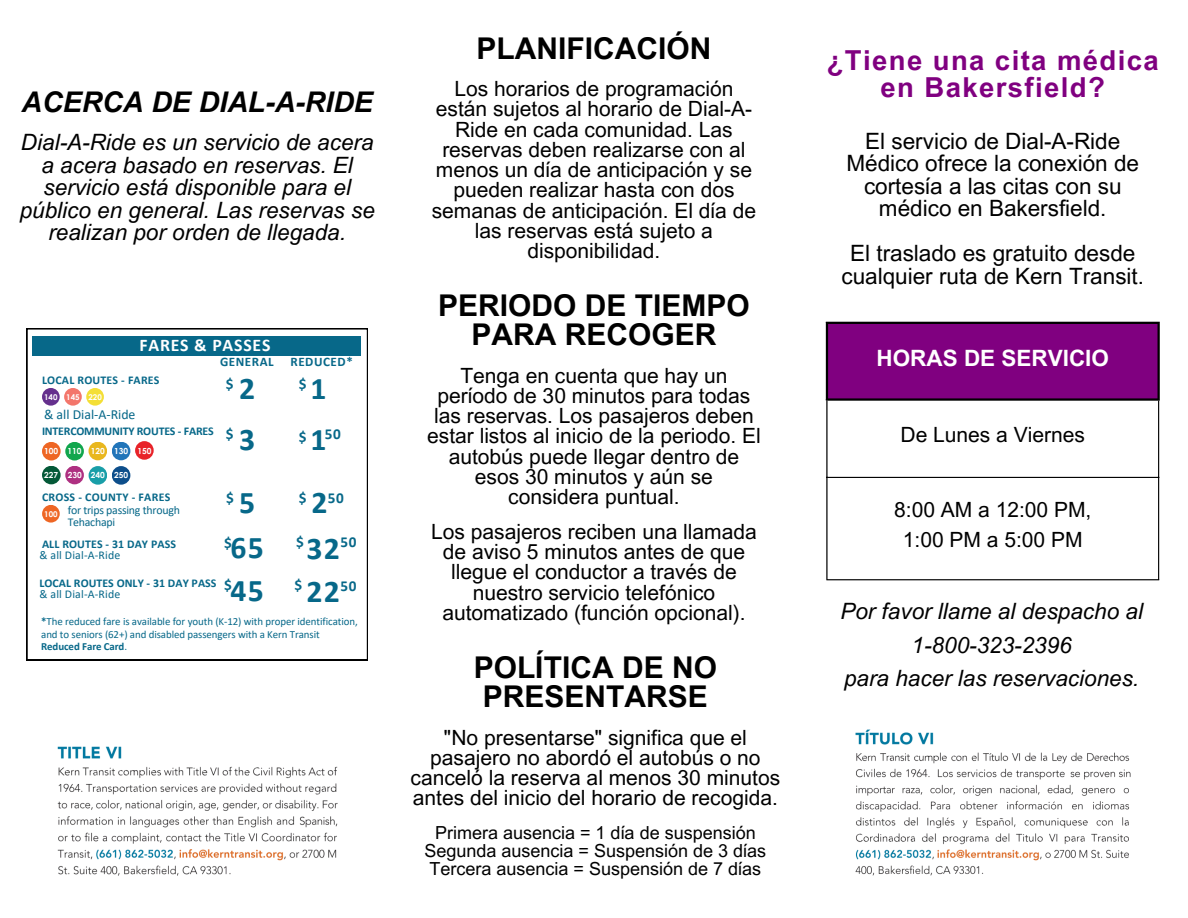
<style>
.page{position:relative;width:1188px;height:918px;background:#fff}
.page>*{position:absolute;margin:0;border:0;box-sizing:border-box;transform-origin:0 0}
.t1{font:700 31.65px "Calibri";letter-spacing:.045em;color:#076889}
.t2{font:700 30px/29.2px "Arial MT Pro";color:#000;text-align:center}
.t3{font:italic 700 28.5px "Arial MT Pro";color:#000}
.t4{font:700 27.6px/27px "Arial MT Pro";letter-spacing:.05em;color:#800080;text-align:center}
.t5{font:italic 22.5px/22.5px "Arial MT Pro";color:#000;text-align:center}
.t6{font:22.5px/22.5px "Arial MT Pro";color:#000;text-align:center}
.t7{font:700 22.5px "Arial MT Pro";color:#fff}
.t8{font:21px/20.2px "Arial MT Pro";color:#000;text-align:center}
.t9{font:18px/18px "Arial MT Pro";color:#000;text-align:center}
.t10{font:700 17.85px "Calibri";letter-spacing:.045em;color:#fff}
.t11{font:700 15.45px "Calibri";color:#076889}
.t12{font:700 15.15px "Calibri";letter-spacing:.045em;color:#076889}
.t13{font:13.8px "Calibri";color:#076889}
.t14{font:700 13.05px "Calibri";letter-spacing:.045em;color:#076889}
.t15{font:700 11.85px "Calibri";letter-spacing:.005em;color:#076889}
.t16{font:11.85px "Calibri";letter-spacing:-.02em;color:#076889}
.t17{font:11.85px "Calibri";letter-spacing:.015em;color:#076889}
.t18{font:700 11.85px "Calibri";letter-spacing:-.015em;color:#076889}
.t19{font:700 11.85px "Calibri";letter-spacing:.025em;color:#076889}
.t20{font:10.95px "Calibri";letter-spacing:-.01em;color:#076889}
.t21{font:700 10.95px "Calibri";letter-spacing:-.005em;color:#076889}
.t22{font:700 8.4px "Century Gothic";color:#fff}
.t23{font:700 7.95px "Century Gothic";color:#fff}
.s1{font-weight:700}
.s2{font-weight:400}
</style>
<div class="page">
<img style="left:57px;top:746px;width:281px;height:130px">
<div style="left:827px;top:323px;width:332px;height:77px;background:#800080"></div>
<hr style="left:826px;top:401px;width:2px;height:178px;background:#000">
<hr style="left:1158px;top:401px;width:1px;height:178px;background:#000">
<hr style="left:826px;top:477px;width:333px;height:1px;background:#000">
<hr style="left:826px;top:579px;width:333px;height:1px;background:#000">
<hr style="left:826px;top:324px;width:2px;height:74px;background:#000">
<hr style="left:1158px;top:324px;width:2px;height:74px;background:#000">
<hr style="left:826px;top:322px;width:334px;height:2px;background:#000">
<hr style="left:826px;top:398px;width:334px;height:3px;background:#000">
<img style="left:855px;top:729px;width:276px;height:147px">
<svg style="left:27px;top:328px;width:340px;height:332px"></svg>
<div style="left:33px;top:336px;width:328px;height:19px;background:#076889"></div>
<div style="left:42px;top:388px;width:18px;height:18px;background:#65308d;border-radius:50%"></div>
<div style="left:64px;top:388px;width:18px;height:18px;background:#f3766b;border-radius:50%"></div>
<div style="left:86px;top:388px;width:18px;height:18px;background:#f4df36;border-radius:50%"></div>
<div style="left:42px;top:505px;width:18px;height:18px;background:#ee6624;border-radius:50%"></div>
<div style="left:42px;top:442px;width:19px;height:19px;background:#ee6624;border-radius:50%"></div>
<div style="left:65px;top:442px;width:19px;height:19px;background:#11a64d;border-radius:50%"></div>
<div style="left:135px;top:441px;width:19px;height:19px;background:#e82329;border-radius:50%"></div>
<div style="left:89px;top:442px;width:18px;height:18px;background:#e9b71e;border-radius:50%"></div>
<div style="left:112px;top:442px;width:18px;height:18px;background:#2275b9;border-radius:50%"></div>
<div style="left:42px;top:466px;width:19px;height:18px;background:#045938;border-radius:50%"></div>
<div style="left:65px;top:466px;width:19px;height:18px;background:#ae3081;border-radius:50%"></div>
<div style="left:89px;top:466px;width:18px;height:19px;background:#199ea8;border-radius:50%"></div>
<div style="left:112px;top:466px;width:18px;height:19px;background:#0d4e8b;border-radius:50%"></div>
<h6 class="t3" style="left:22px;top:91px;width:353px">ACERCA DE DIAL-A-RIDE</h6>
<h6 class="t5" style="left:20px;top:134px;width:357px">Dial-A-Ride es un servicio de acera a acera basado en reservas. El servicio está disponible para el público en general. Las reservas se realizan por orden de llegada.</h6>
<p class="t10" style="left:140px;top:338px;width:132px">FARES &amp; PASSES</p>
<p class="t14" style="left:220px;top:356px;width:55px">GENERAL</p>
<p class="t14" style="left:290px;top:356px;width:64px">REDUCED*</p>
<p class="t15" style="left:42px;top:375px;width:119px">LOCAL ROUTES - FARES</p>
<p class="t11" style="left:226px;top:378px;width:9px">$</p>
<p class="t11" style="left:226px;top:428px;width:9px">$</p>
<p class="t11" style="left:299px;top:378px;width:9px">$</p>
<p class="t11" style="left:299px;top:430px;width:9px">$</p>
<p class="t1" style="left:239px;top:375px;width:18px">2</p>
<p class="t1" style="left:239px;top:426px;width:18px">3</p>
<p class="t1" style="left:311px;top:375px;width:18px">1</p>
<p class="t1" style="left:311px;top:426px;width:18px">1</p>
<h3 class="t23" style="left:44px;top:391px;width:15px">140</h3>
<h1 class="t23" style="left:66px;top:391px;width:15px">145</h1>
<h3 class="t23" style="left:88px;top:391px;width:15px">220</h3>
<p class="t13" style="left:44px;top:408px;width:93px">&amp; all Dial-A-Ride</p>
<p class="t18" style="left:42px;top:426px;width:173px">INTERCOMMUNITY ROUTES - FARES</p>
<h1 class="t12" style="left:325px;top:428px;width:18px">50</h1>
<h2 class="t22" style="left:44px;top:445px;width:16px">100</h2>
<h3 class="t22" style="left:68px;top:445px;width:16px">110</h3>
<p class="t22" style="left:91px;top:445px;width:16px">120</p>
<p class="t22" style="left:114px;top:445px;width:16px">130</p>
<h3 class="t22" style="left:137px;top:444px;width:16px">150</h3>
<p class="t22" style="left:44px;top:469px;width:16px">227</p>
<p class="t22" style="left:68px;top:469px;width:16px">230</p>
<h3 class="t22" style="left:91px;top:469px;width:16px">240</h3>
<p class="t22" style="left:114px;top:469px;width:16px">250</p>
<p class="t11" style="left:226px;top:492px;width:9px">$</p>
<p class="t11" style="left:224px;top:536px;width:9px">$</p>
<p class="t11" style="left:224px;top:578px;width:9px">$</p>
<p class="t11" style="left:299px;top:492px;width:9px">$</p>
<p class="t11" style="left:296px;top:536px;width:9px">$</p>
<p class="t11" style="left:295px;top:578px;width:9px">$</p>
<p class="t1" style="left:311px;top:489px;width:18px">2</p>
<p class="t1" style="left:307px;top:535px;width:35px">32</p>
<p class="t1" style="left:307px;top:578px;width:35px">22</p>
<p class="t1" style="left:239px;top:489px;width:18px">5</p>
<p class="t1" style="left:230px;top:535px;width:35px">65</p>
<p class="t1" style="left:230px;top:577px;width:35px">45</p>
<p class="t19" style="left:42px;top:492px;width:130px">CROSS - COUNTY - FARES</p>
<p class="t15" style="left:42px;top:539px;width:136px">ALL ROUTES - 31 DAY PASS</p>
<p class="t15" style="left:39px;top:578px;width:179px">LOCAL ROUTES ONLY - 31 DAY PASS</p>
<h3 class="t12" style="left:328px;top:492px;width:18px">50</h3>
<h1 class="t12" style="left:340px;top:536px;width:18px">50</h1>
<h3 class="t12" style="left:340px;top:579px;width:18px">50</h3>
<p class="t16" style="left:68px;top:505px;width:114px">for trips passing through</p>
<p class="t16" style="left:68px;top:517px;width:49px">Tehachapi</p>
<p class="t17" style="left:39px;top:550px;width:82px">&amp; all Dial-A-Ride</p>
<p class="t17" style="left:39px;top:589px;width:82px">&amp; all Dial-A-Ride</p>
<p class="t20" style="left:41px;top:617px;width:318px"><span class="s1">*</span>The reduced fare is available for youth (K-12) with proper identification,</p>
<p class="t20" style="left:41px;top:629px;width:280px">and to seniors (62+) and disabled passengers with a Kern Transit</p>
<p class="t21" style="left:41px;top:642px;width:87px">Reduced Fare Card<span class="s2">.</span></p>
<h5 class="t23" style="left:44px;top:508px;width:15px">100</h5>
<h3 class="t2" style="left:477px;top:38px;width:236px">PLANIFICACIÓN</h3>
<h4 class="t8" style="left:432px;top:81px;width:326px">Los horarios de programación están sujetos al horario de Dial-A-<br>Ride en cada comunidad. Las reservas deben realizarse con al menos un día de anticipación y se pueden realizar hasta con dos semanas de anticipación. El día de las reservas está sujeto a disponibilidad.</h4>
<p class="t2" style="left:438px;top:295px;width:313px">PERIODO DE TIEMPO<br>PARA RECOGER</p>
<p class="t8" style="left:427px;top:368px;width:335px">Tenga en cuenta que hay un período de 30 minutos para todas las reservas. Los pasajeros deben estar listos al inicio de la periodo. El autobús puede llegar dentro de esos 30 minutos y aún se considera puntual.</p>
<p class="t8" style="left:431px;top:524px;width:327px">Los pasajeros reciben una llamada de aviso 5 minutos antes de que llegue el conductor a través de nuestro servicio telefónico automatizado (función opcional).</p>
<p class="t2" style="left:474px;top:657px;width:245px">POLÍTICA DE NO<br>PRESENTARSE</p>
<p class="t8" style="left:411px;top:730px;width:371px">"No presentarse" significa que el pasajero no abordó el autobús o no canceló la reserva al menos 30 minutos antes del inicio del horario de recogida.</p>
<p class="t9" style="left:425px;top:826px;width:343px">Primera ausencia = 1 día de suspensión<br>Segunda ausencia = Suspensión de 3 días<br>Tercera ausencia = Suspensión de 7 días</p>
<p class="t4" style="left:827px;top:51px;width:334px">¿Tiene una cita médica en Bakersfield?</p>
<p class="t6" style="left:846px;top:133px;width:294px">El servicio de Dial-A-Ride<br>Médico ofrece la conexión de cortesía a las citas con su médico en Bakersfield.</p>
<p class="t6" style="left:841px;top:245px;width:304px">El traslado es gratuito desde cualquier ruta de Kern Transit.</p>
<p class="t7" style="left:877px;top:349px;width:234px">HORAS DE SERVICIO</p>
<p class="t8" style="left:901px;top:427px;width:186px">De Lunes a Viernes</p>
<p class="t8" style="left:894px;top:502px;width:199px">8:00 AM a 12:00 PM,</p>
<p class="t8" style="left:903px;top:532px;width:181px">1:00 PM a 5:00 PM</p>
<p class="t5" style="left:840px;top:597px;width:304px;line-height:33.8px">Por favor llame al despacho al<br>1-800-323-2396<br>para hacer las reservaciones.</p>
</div>
